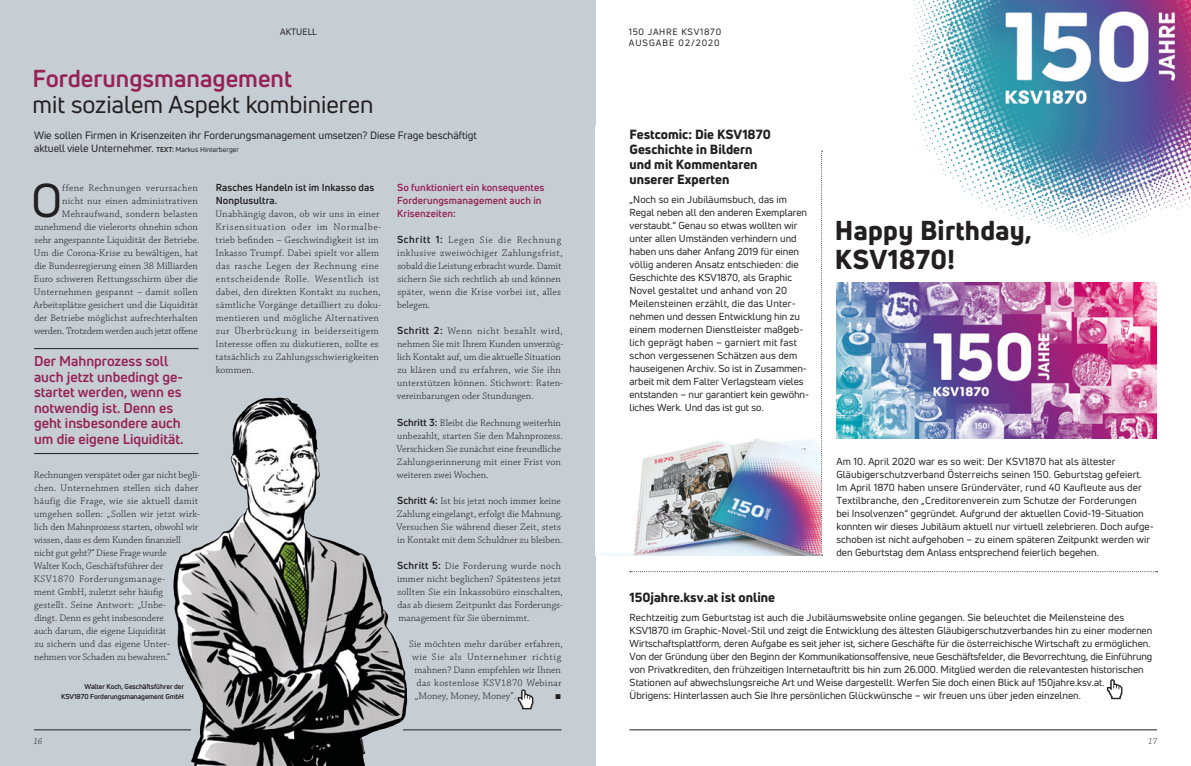
<style>
.page{position:relative;width:1191px;height:766px;background:#fff}
.page>*{position:absolute;margin:0;border:0;box-sizing:border-box;transform-origin:0 0}
.t1{font:46.4px "Uni Neue";color:#231f20}
.t2{font:800 26.7px/29px "Uni Neue";letter-spacing:.01em;color:#231f20}
.t3{font:24px "Uni Neue";color:#231f20}
.t4{font:700 24px "Uni Neue";color:#962255}
.t5{font:700 14px/15.5px "Uni Neue";color:#962255}
.t6{font:800 13px/15px "Uni Neue";color:#231f20}
.t7{font:10.5px/13px "Uni Neue";color:#231f20}
.t8{font:300 10px/13px "Chaparral Pro";letter-spacing:.01em;color:#231f20}
.t9{font:10px/13px "Uni Neue";color:#231f20}
.t10{font:700 10px/13px "Uni Neue";letter-spacing:.01em;color:#962255}
.t11{font:700 10px/13px "Uni Neue";letter-spacing:.01em;color:#231f20}
.t12{font:300 10px "Chaparral Pro";letter-spacing:.055em;color:#231f20}
.t13{font:300 10px "Chaparral Pro";letter-spacing:.03em;color:#231f20}
.t14{font:9px/11px "Uni Neue";letter-spacing:.11em;color:#231f20}
.t15{font:9px "Uni Neue";color:#231f20}
.t16{font:italic 300 9px "Chaparral Pro";color:#231f20}
.t17{font:700 7px/10px "Uni Neue";letter-spacing:-.015em;color:#231f20;text-align:right}
.t18{font:7px "Zapf Dingbats ITC";color:#231f20}
.s1{font-weight:700;font-size:7px}
.s2{font-size:7px}
.s3{font-family:"Uni Neue";font-weight:700}
</style>
<div class="page">
<div style="left:0;top:0;width:595px;height:765px;background:#c6ced4"></div>
<svg style="left:630px;top:571px;width:527px;height:1px"></svg>
<img style="left:597px;top:438px;width:224px;height:117px">
<svg style="left:821px;top:151px;width:1px;height:404px"></svg>
<img style="left:911px;top:0;width:280px;height:236px">
<hr style="left:34px;top:348px;width:164px;height:1px;background:#231f20">
<hr style="left:34px;top:453px;width:164px;height:1px;background:#231f20">
<img style="left:836px;top:282px;width:321px;height:156px">
<hr style="left:34px;top:729px;width:527px;height:1px;background:#231f20">
<hr style="left:629px;top:729px;width:528px;height:1px;background:#231f20">
<img style="left:155px;top:397px;width:264px;height:368px">
<svg style="left:518px;top:689px;width:15px;height:19px"></svg>
<svg style="left:1107px;top:679px;width:15px;height:19px"></svg>
<p class="t15" style="left:280px;top:26px;width:38px">aktuell</p>
<h3 class="t4" style="left:33px;top:63px;width:261px">Forderungsmanagement</h3>
<h3 class="t3" style="left:33px;top:90px;width:342px">mit sozialem Aspekt kombinieren</h3>
<p class="t7" style="left:34px;top:129px;width:444px">Wie sollen Firmen in Krisenzeiten ihr Forderungsmanagement umsetzen? Diese Frage beschäftigt aktuell viele U nternehmer. <span class="s1">Text:</span> <span class="s2">Markus H interberger</span></p>
<h1 class="t1" style="left:31px;top:172px;width:27px">O</h1>
<p class="t8" style="left:34px;top:182px;width:167px;text-align:right">ffene Rechnungen verursachen<br>nicht nur einen administrativen Mehraufwand, sondern belasten zunehmend die vielerorts ohnehin schon sehr angespannte Liquidität der Betriebe.<br>Um die Corona-Krise zu bewältigen, hat die Bundesregierung einen 38 Milliarden Euro schweren Rettungsschirm über die Unternehmen gespannt – damit sollen Arbeitsplätze gesichert und die Liquidität der Betriebe möglichst aufrechterhalten werden. Trotzdem werden auch jetzt offene</p>
<h3 class="t5" style="left:34px;top:353px;width:151px">Der Mahnprozess soll auch jetzt unbedingt ge&shy;startet werden, wenn es notwendig ist. Denn es geht insbesondere auch um die eigene Liquidität.</h3>
<p class="t8" style="left:34px;top:468px;width:168px">Rechnungen verspätet oder gar nicht begli&shy;chen. Unternehmen stellen sich daher häufig die Frage, wie sie aktuell damit umgehen sollen: „Sollen wir jetzt wirk&shy;lich den Mahnprozess starten, obwohl wir wissen, dass es dem Kunden finanziell nicht gut geht?“ Diese Frage wurde<br>Walter Koch, Geschäftsführer der KSV1870 Forderungsmanage-<br>ment GmbH, zuletzt sehr häufig<br>gestellt. Seine Antwort: „Unbe-<br>dingt. Denn es geht insbesondere<br>auch darum, die eigene Liquidität<br>zu sichern und das eigene Unter&shy;nehmen vor Schaden zu bewahren.“</p>
<p class="t17" style="left:61px;top:681px;width:124px">Walter Koch, Geschäftsführer der<br>KSV1870 Forderungsmanagement GmbH</p>
<p class="t11" style="left:216px;top:181px;width:160px">Rasches Handeln ist im Inkasso das<br>N onplusultra.</p>
<p class="t8" style="left:215px;top:208px;width:167px">Unabhängig davon, ob wir uns in einer Krisensituation oder im Normalbe&shy;trieb befinden – Geschwindigkeit ist im Inkasso Trumpf. Dabei spielt vor allem das rasche Legen der Rechnung eine entscheidende Rolle. Wesentlich ist dabei, den direkten Kontakt zu suchen, sämtliche Vorgänge detailliert zu doku&shy;mentieren und mögliche Alternativen zur Überbrückung in beiderseitigem Interesse offen zu diskutieren, sollte es tatsächlich zu Zahlungsschwierigkeiten kommen.</p>
<p class="t10" style="left:397px;top:181px;width:148px">So funktioniert ein konsequentes<br>Forderungsmanagement auch in<br>Krisenzeiten:</p>
<p class="t8" style="left:397px;top:234px;width:167px"><span class="s3">Schritt 1:</span> Legen Sie die Rechnung inklusive zweiwöchiger Zahlungsfrist, sobald die Leistung erbracht wurde. Damit sichern Sie sich rechtlich ab und können später, wenn die Krise vorbei ist, alles belegen.</p>
<p class="t8" style="left:397px;top:325px;width:168px"><span class="s3">Schritt 2:</span> Wenn nicht bezahlt wird, nehmen Sie mit Ihrem Kunden unverzüg&shy;lich Kontakt auf, um die aktuelle Situation zu klären und zu erfahren, wie Sie ihn unterstützen können. Stichwort: Raten&shy;vereinbarungen oder Stundungen.</p>
<p class="t8" style="left:396px;top:416px;width:168px"><span class="s3">Schritt 3:</span> Bleibt die Rechnung weiterhin unbezahlt, starten Sie den Mahnprozess.<br>Verschicken Sie zunächst eine freundliche Zahlungserinnerung mit einer Frist von weiteren zwei Wochen.</p>
<p class="t8" style="left:396px;top:494px;width:167px"><span class="s3">Schritt 4:</span> Ist bis jetzt noch immer keine Zahlung eingelangt, erfolgt die Mahnung.<br>Versuchen Sie während dieser Zeit, stets in Kontakt mit dem Schuldner zu bleiben.</p>
<p class="t8" style="left:397px;top:559px;width:168px"><span class="s3">Schritt 5:</span> Die Forderung wurde noch immer nicht beglichen? Spätestens jetzt sollten Sie ein Inkassobüro einschalten, das ab diesem Zeitpunkt das Forderungs&shy;management für Sie übernimmt.</p>
<p class="t8" style="left:409px;top:637px;width:155px">Sie möchten mehr darüber erfahren,</p>
<p class="t12" style="left:412px;top:651px;width:150px">wie Sie als Unternehmer richtig</p>
<p class="t8" style="left:414px;top:663px;width:148px">mahnen? Dann empfehlen wir Ihnen</p>
<p class="t13" style="left:416px;top:677px;width:147px">das kostenlose KSV1870 Webinar</p>
<p class="t8" style="left:415px;top:689px;width:103px">„Money, Money, Money“.</p>
<p class="t18" style="left:555px;top:692px;width:7px">■</p>
<p class="t14" style="left:629px;top:26px;width:94px">150 Jahre ksv1870<br>Ausgabe 02/2020</p>
<h3 class="t6" style="left:629px;top:126px;width:143px">Festcomic: Die KSV1870<br>Geschichte in Bildern und mit Kommentaren unserer Experten</h3>
<p class="t9" style="left:629px;top:192px;width:181px">„Noch so ein Jubiläumsbuch, das im Regal neben all den anderen Exemplaren verstaubt.“ Genau so etwas wollten wir unter allen U mständen verhindern und haben uns daher Anfang 2019 für einen völlig anderen Ansatz entschieden: die Geschichte des KSV1870, als Graphic Novel gestaltet und anhand von 20<br>Meilensteinen erzählt, die das U nter&shy;nehmen und dessen Entwicklung hin zu einem modernen Dienstleister maßgeb&shy;lich geprägt haben – garniert mit fast schon vergessenen Schätzen aus dem hauseigenen Archiv. So ist in Zusammen&shy;arbeit mit dem Falter Verlagsteam vieles entstanden – nur garantiert kein gewöhn&shy;liches Werk. U nd das ist gut so.</p>
<h2 class="t2" style="left:835px;top:215px;width:198px">Happy Birthday,<br>KSV1870!</h2>
<p class="t9" style="left:836px;top:454px;width:319px">Am 10. April 2020 war es so weit: Der KSV1870 hat als ältester Gläubigerschutzverband Österreichs seinen 150. Geburtstag gefeiert.<br>I m April 1870 haben unsere Gründerväter, rund 40 Kaufleute aus der Textilbranche, den „Creditorenverein zum Schutze der Forderungen<br>bei I nsolvenzen“ gegründet. Aufgrund der aktuellen Covid-19-Situation konnten wir dieses Jubiläum aktuell nur virtuell zelebrieren. Doch aufge&shy;schoben ist nicht aufgehoben – zu einem späteren Zeitpunkt werden wir den Geburtstag dem Anlass entsprechend feierlich begehen.</p>
<h3 class="t6" style="left:629px;top:589px;width:147px">150jahre.ksv.at ist online</h3>
<p class="t9" style="left:629px;top:610px;width:524px">Rechtzeitig zum Geburtstag ist auch die Jubiläumswebsite online gegangen. Sie beleuchtet die Meilensteine des KSV1870 im Graphic-Novel-Stil und zeigt die Entwicklung des ältesten Gläubigerschutzverbandes hin zu einer modernen Wirtschaftsplattform, deren Aufgabe es seit jeher ist, sichere Geschäfte für die österreichische Wirtschaft zu ermöglichen.<br>Von der Gründung über den Beginn der Kommunikationsoffensive, neue Geschäftsfelder, die Bevorrechtung, die Einführung von Privatkrediten, den frühzeitigen I nternetauftritt bis hin zum 26.000. Mitglied werden die relevantesten historischen Stationen auf abwechslungsreiche Art und Weise dargestellt. Werfen Sie doch einen Blick auf 150jahre.ksv.at.<br>Ü brigens: H interlassen auch Sie I hre persönlichen Glückwünsche – wir freuen uns über jeden einzelnen.</p>
<p class="t16" style="left:33px;top:736px;width:11px">16</p>
<p class="t16" style="left:1148px;top:736px;width:11px">17</p>
</div>
